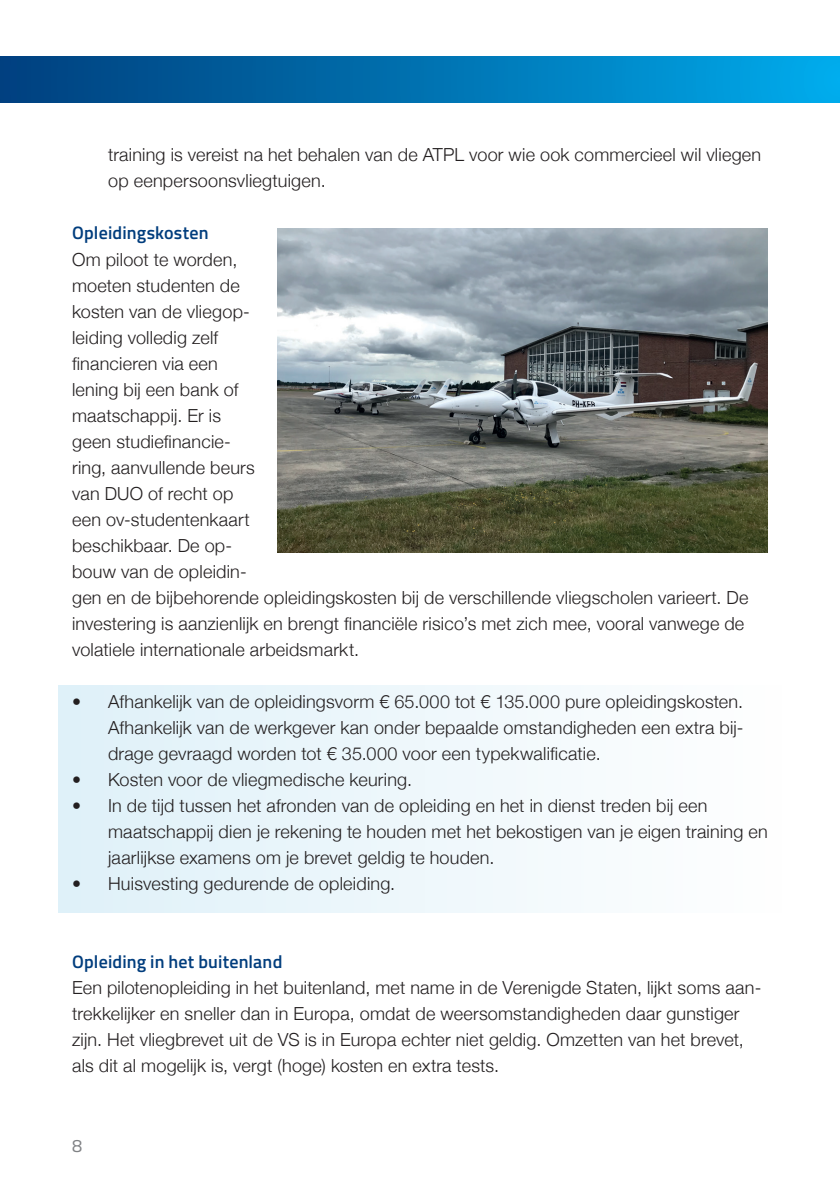
<style>
.page{position:relative;width:840px;height:1191px;background:#fff}
.page>*{position:absolute;margin:0;border:0;box-sizing:border-box;transform-origin:0 0}
.Plattetekst{font:300 18px/26px "Helvetica Neue";letter-spacing:.01em;color:#231f20}
.Plattetekst-2{font:600 18px "Titillium Web";letter-spacing:.01em;color:#013d7d}
.plattetekst___initiaal{font:18px "Titillium Web";color:#808285}
</style>
<div class="page">
<div style="left:58px;top:685px;width:723px;height:227px;background:linear-gradient(to right,#dff0f9,#fefefe)"></div>
<div style="left:0;top:57px;width:839px;height:45px;background:linear-gradient(to right,#003d7b,#00a9ea)"></div>
<img style="left:277px;top:228px;width:490px;height:324px">
<p class="Plattetekst" style="left:108px;top:141px;width:654px">training is vereist na het behalen van de ATPL voor wie ook commercieel wil vliegen op eenpersoonsvliegtuigen.</p>
<p class="Plattetekst-2" style="left:72px;top:220px;width:138px">Opleidingskosten</p>
<p class="Plattetekst" style="left:72px;top:245px;width:677px">Om piloot te worden,<br>moeten studenten de<br>kosten van de vliegop-<br>leiding volledig zelf<br>financieren via een<br>lening bij een bank of<br>maatschappij. Er is<br>geen studiefinancie-<br>ring, aanvullende beurs<br>van DUO of recht op<br>een ov-studentenkaart<br>beschikbaar. De op-<br>bouw van de opleidin-<br>gen en de bijbehorende opleidingskosten bij de verschillende vliegscholen varieert. De investering is aanzienlijk en brengt financiële risico’s met zich mee, vooral vanwege de volatiele internationale arbeidsmarkt.</p>
<p class="Plattetekst" style="left:108px;top:687px;width:636px;text-align:justify;text-indent:-36px">• Afhankelijk van de opleidingsvorm € 65.000 tot € 135.000 pure opleidingskosten.<br>Afhankelijk van de werkgever kan onder bepaalde omstandigheden een extra bij&shy;drage gevraagd worden tot € 35.000 voor een typekwalificatie.</p>
<p class="Plattetekst" style="left:72px;top:765px;width:341px">• Kosten voor de vliegmedische keuring.</p>
<p class="Plattetekst" style="left:108px;top:791px;width:660px;text-indent:-36px">• In de tijd tussen het afronden van de opleiding en het in dienst treden bij een maatschappij dien je rekening te houden met het bekostigen van je eigen training en jaarlijkse examens om je brevet geldig te houden.</p>
<p class="Plattetekst" style="left:72px;top:869px;width:324px">• Huisvesting gedurende de opleiding.</p>
<p class="Plattetekst-2" style="left:72px;top:948px;width:212px">Opleiding in het buitenland</p>
<p class="Plattetekst" style="left:72px;top:973px;width:690px">Een pilotenopleiding in het buitenland, met name in de Verenigde Staten, lijkt soms aan&shy;trekkelijker en sneller dan in Europa, omdat de weersomstandigheden daar gunstiger zijn. Het vliegbrevet uit de VS is in Europa echter niet geldig. Omzetten van het brevet, als dit al mogelijk is, vergt (hoge) kosten en extra tests.</p>
<p class="plattetekst___initiaal" style="left:72px;top:1133px;width:12px">8</p>
</div>
